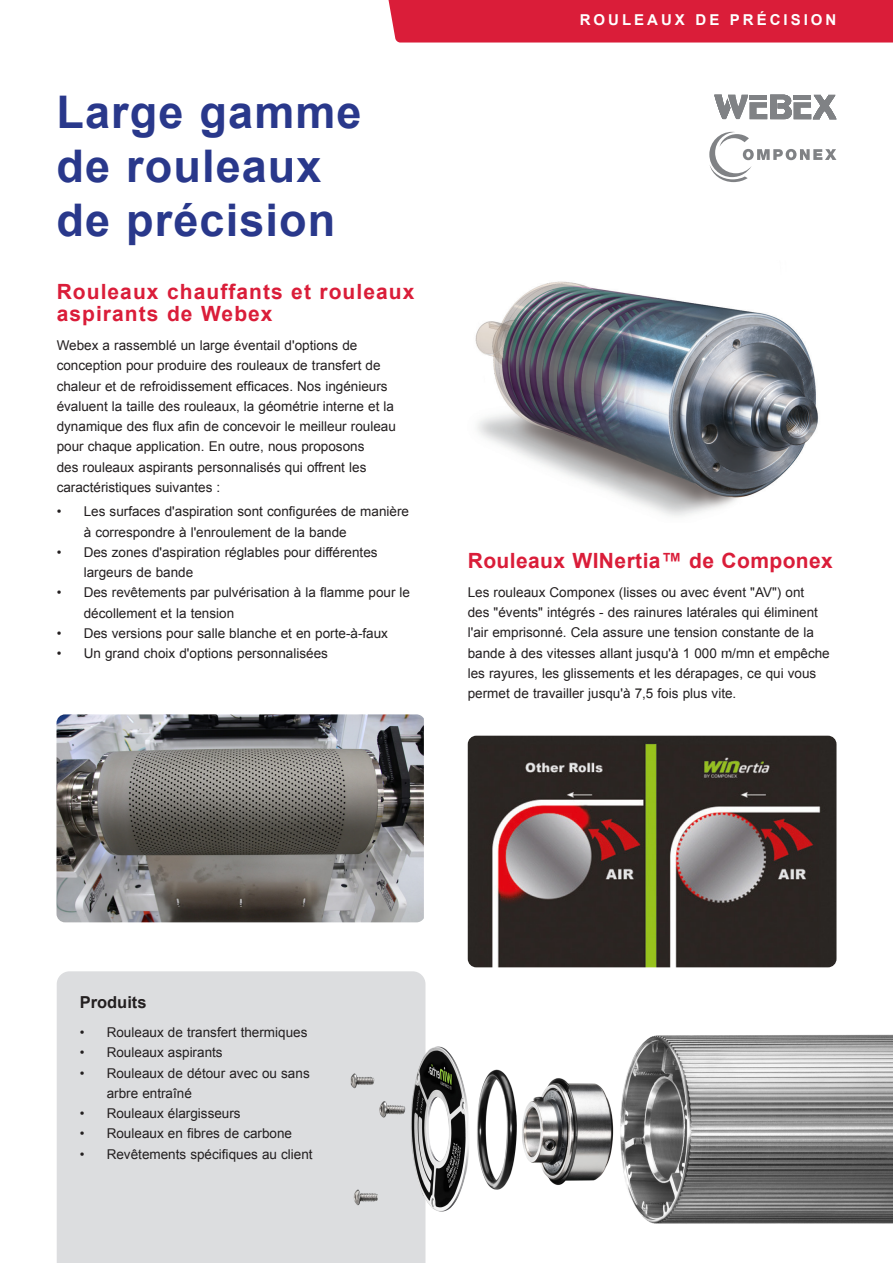
<style>
.page{position:relative;width:893px;height:1263px;background:#fff}
.page>*{position:absolute;margin:0;border:0;box-sizing:border-box;transform-origin:0 0}
.Headline{font:700 45px/54px "Arial";letter-spacing:.025em;color:#29388b}
.Subline{font:700 21px/22.5px "Arial";letter-spacing:.05em;color:#da1d39}
.Subline-2{font:700 21px "Arial";letter-spacing:.02em;color:#da1d39}
.Title_body_black{font:700 16.5px "Arial";color:#231f20}
.Category{font:700 15px "Arial";letter-spacing:.2em;color:#fff}
.Copy{font:13.5px/20.2px "Arial";color:#231f20}
</style>
<div class="page">
<div style="left:57px;top:971px;width:368px;height:292px;background:#dcdddf"></div>
<img style="left:475px;top:281px;width:344px;height:235px">
<img style="left:57px;top:714px;width:367px;height:208px">
<img style="left:328px;top:986px;width:565px;height:277px">
<div style="left:388px;top:0;width:505px;height:43px;background:#da1d39"></div>
<img style="left:468px;top:736px;width:368px;height:231px">
<svg style="left:714px;top:95px;width:122px;height:24px"></svg>
<div style="left:794px;top:95px;width:17px;height:5px;background:#808285"></div>
<svg style="left:709px;top:132px;width:127px;height:50px"></svg>
<p class="Headline" style="left:57px;top:87px;width:307px">Large gamme de rouleaux de précision</p>
<p class="Subline" style="left:57px;top:281px;width:359px">Rouleaux chauffants et rouleaux aspirants de Webex</p>
<p class="Copy" style="left:57px;top:335px;width:341px">Webex a rassemblé un large éventail d'options de conception pour produire des rouleaux de transfert de chaleur et de refroidissement efficaces. Nos ingénieurs évaluent la taille des rouleaux, la géométrie interne et la dynamique des flux afin de concevoir le meilleur rouleau pour chaque application. En outre, nous proposons<br>des rouleaux aspirants personnalisés qui offrent les caractéristiques suivantes :</p>
<p class="Copy" style="left:84px;top:502px;width:327px;text-indent:-27px">• Les surfaces d'aspiration sont configurées de manière à correspondre à l'enroulement de la bande</p>
<p class="Copy" style="left:84px;top:542px;width:295px;text-indent:-27px">• Des zones d'aspiration réglables pour différentes largeurs de bande</p>
<p class="Copy" style="left:84px;top:583px;width:328px;text-indent:-27px">• Des revêtements par pulvérisation à la flamme pour le décollement et la tension</p>
<p class="Copy" style="left:57px;top:623px;width:333px">• Des versions pour salle blanche et en porte-à-faux</p>
<p class="Copy" style="left:57px;top:643px;width:273px">• Un grand choix d'options personnalisées</p>
<p class="Category" style="left:580px;top:10px;width:258px">ROULEAUX DE PRÉCISION</p>
<p class="Subline-2" style="left:468px;top:547px;width:367px">Rouleaux WINertia™ de Componex</p>
<p class="Copy" style="left:468px;top:582px;width:364px">Les rouleaux Componex (lisses ou avec évent "AV") ont<br>des "évents" intégrés - des rainures latérales qui éliminent l'air emprisonné. Cela assure une tension constante de la bande à des vitesses allant jusqu'à 1 000 m/mn et empêche les rayures, les glissements et les dérapages, ce qui vous permet de travailler jusqu'à 7,5 fois plus vite.</p>
<p class="Title_body_black" style="left:80px;top:991px;width:68px">Produits</p>
<p class="Copy" style="left:80px;top:1022px;width:229px">• Rouleaux de transfert thermiques</p>
<p class="Copy" style="left:80px;top:1042px;width:144px">• Rouleaux aspirants</p>
<p class="Copy" style="left:107px;top:1063px;width:205px;text-indent:-27px">• Rouleaux de détour avec ou sans arbre entraîné</p>
<p class="Copy" style="left:80px;top:1103px;width:162px">• Rouleaux élargisseurs</p>
<p class="Copy" style="left:80px;top:1123px;width:214px">• Rouleaux en fibres de carbone</p>
<p class="Copy" style="left:80px;top:1144px;width:234px">• Revêtements spécifiques au client</p>
</div>
